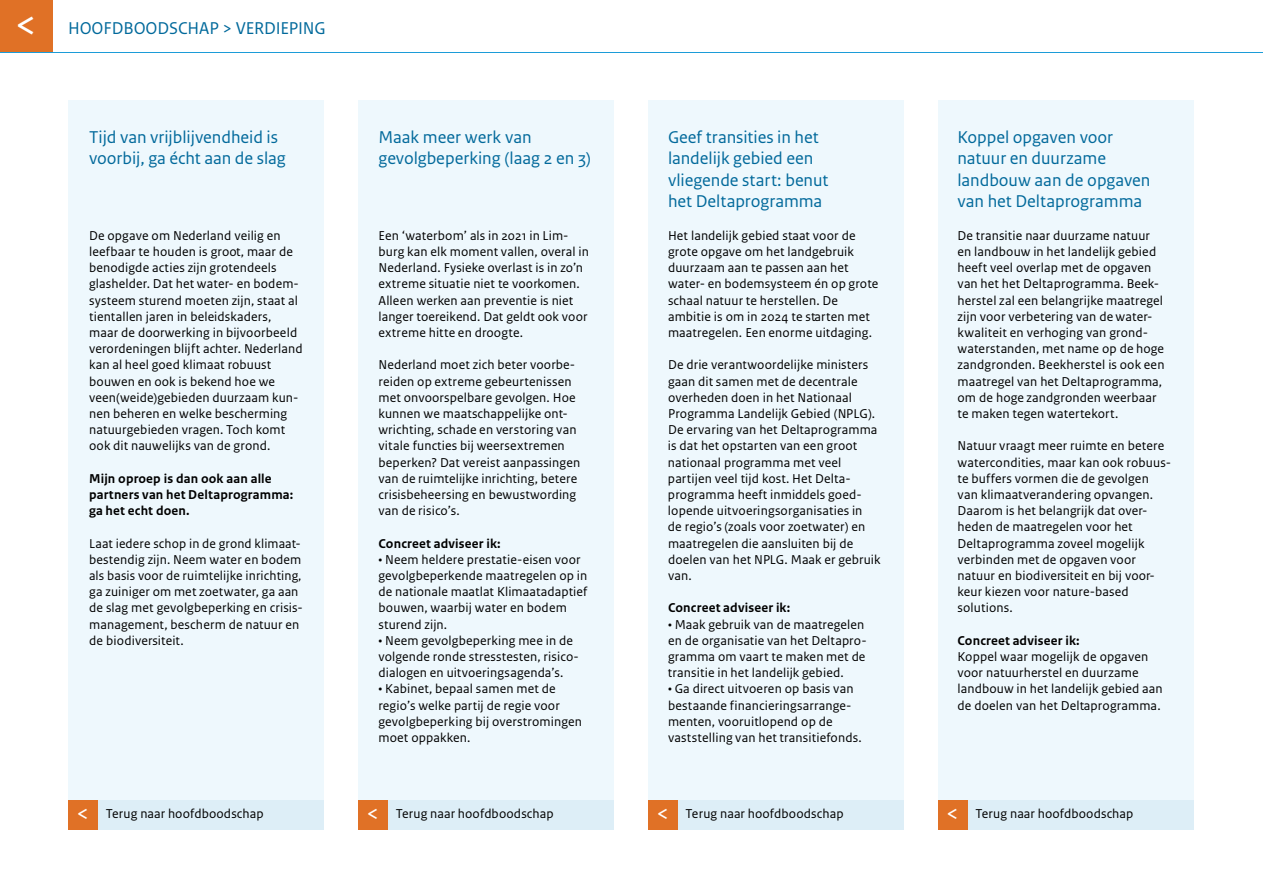
<style>
.page{position:relative;width:1263px;height:893px;background:#fff}
.page>*{position:absolute;margin:0;border:0;box-sizing:border-box;transform-origin:0 0}
.t1{font:42.15px "Rijksoverheid Sans Text";color:#fff}
.t2{font:18px/21.6px "Rijksoverheid Sans Text";letter-spacing:-.005em;color:#01699b}
.t3{font:13.5px/16.2px "Rijksoverheid Sans Text";letter-spacing:.01em;color:#000}
.t4{font:700 13.5px/16.2px "Rijksoverheid Sans Text";letter-spacing:.015em;color:#000}
.s1{font-size:24px;color:#fff}
</style>
<div class="page">
<div style="left:648px;top:100px;width:256px;height:729px;background:#eef8fd"></div>
<div style="left:938px;top:100px;width:256px;height:729px;background:#eef8fd"></div>
<div style="left:68px;top:100px;width:256px;height:729px;background:#eef8fd"></div>
<div style="left:358px;top:100px;width:256px;height:729px;background:#eef8fd"></div>
<div style="left:0;top:0;width:52px;height:53px;background:#e07126"></div>
<hr style="left:0;top:52px;width:1263px;height:1px;background:#1c9cd8">
<div style="left:68px;top:800px;width:256px;height:29px;background:#ddeef7"></div>
<div style="left:68px;top:800px;width:30px;height:29px;background:#e07126"></div>
<div style="left:358px;top:800px;width:256px;height:29px;background:#ddeef7"></div>
<div style="left:358px;top:800px;width:30px;height:29px;background:#e07126"></div>
<div style="left:648px;top:800px;width:256px;height:29px;background:#ddeef7"></div>
<div style="left:648px;top:800px;width:30px;height:29px;background:#e07126"></div>
<div style="left:938px;top:800px;width:256px;height:29px;background:#ddeef7"></div>
<div style="left:938px;top:800px;width:29px;height:29px;background:#e07126"></div>
<h1 class="t1" style="left:15px;top:0;width:24px">&lt;</h1>
<h2 class="t2" style="left:68px;top:17px;width:259px">HOOFDBOODSCHAP &gt; VERDIEPING</h2>
<h2 class="t2" style="left:89px;top:126px;width:198px">Tijd van vrijblijvendheid is voorbij, ga écht aan de slag</h2>
<p class="t3" style="left:89px;top:228px;width:215px">De opgave om Nederland veilig en leefbaar te houden is groot, maar de benodigde acties zijn grotendeels glashelder. Dat het water- en bodem&shy;systeem sturend moeten zijn, staat al tientallen jaren in beleidskaders, maar de doorwerking in bijvoorbeeld verordeningen blijft achter. Nederland kan al heel goed klimaat robuust bouwen en ook is bekend hoe we veen(weide)gebieden duurzaam kun&shy;nen beheren en welke bescherming natuurgebieden vragen. Toch komt ook dit nauwelijks van de grond.</p>
<p class="t4" style="left:89px;top:471px;width:206px">Mijn oproep is dan ook aan alle partners van het Deltaprogramma: ga het echt doen.</p>
<p class="t3" style="left:89px;top:535px;width:215px">Laat iedere schop in de grond klimaat&shy;bestendig zijn. Neem water en bodem als basis voor de ruimtelijke inrichting, ga zuiniger om met zoetwater, ga aan de slag met gevolgbeperking en crisis&shy;management, bescherm de natuur en de biodiversiteit.</p>
<h2 class="t2" style="left:379px;top:126px;width:214px">Maak meer werk van gevolgbeperking (laag 2 en 3)</h2>
<p class="t3" style="left:378px;top:228px;width:212px">Een ‘waterbom’ als in 2021 in Lim&shy;burg kan elk moment vallen, overal in Nederland. Fysieke overlast is in zo’n extreme situatie niet te voorkomen.<br>Alleen werken aan preventie is niet langer toereikend. Dat geldt ook voor extreme hitte en droogte.</p>
<p class="t3" style="left:378px;top:357px;width:203px">Nederland moet zich beter voorbe&shy;reiden op extreme gebeurtenissen met onvoorspelbare gevolgen. Hoe kunnen we maatschappelijke ont&shy;wrichting, schade en verstoring van vitale functies bij weersextremen beperken? Dat vereist aanpassingen van de ruimtelijke inrichting, betere crisisbeheersing en bewustwording van de risico’s.</p>
<p class="t4" style="left:378px;top:535px;width:124px">Concreet adviseer ik:</p>
<p class="t3" style="left:378px;top:552px;width:210px">• Neem heldere prestatie-eisen voor gevolgbeperkende maatregelen op in de nationale maatlat Klimaatadaptief bouwen, waarbij water en bodem sturend zijn.</p>
<p class="t3" style="left:378px;top:633px;width:202px">• Neem gevolgbeperking mee in de volgende ronde stresstesten, risico&shy;dialogen en uitvoeringsagenda’s.</p>
<p class="t3" style="left:378px;top:681px;width:205px">• Kabinet, bepaal samen met de regio’s welke partij de regie voor gevolgbeperking bij overstromingen moet oppakken.</p>
<h2 class="t2" style="left:668px;top:126px;width:162px">Geef transities in het landelijk gebied een vliegende start: benut het Deltaprogramma</h2>
<p class="t3" style="left:668px;top:228px;width:212px">Het landelijk gebied staat voor de grote opgave om het landgebruik duurzaam aan te passen aan het water- en bodemsysteem én op grote schaal natuur te herstellen. De ambitie is om in 2024 te starten met maatregelen. Een enorme uitdaging.</p>
<p class="t3" style="left:668px;top:357px;width:214px">De drie verantwoordelijke ministers gaan dit samen met de decentrale overheden doen in het Nationaal<br>Programma Landelijk Gebied (NPLG).<br>De ervaring van het Deltaprogramma is dat het opstarten van een groot nationaal programma met veel partijen veel tijd kost. Het Delta&shy;programma heeft inmiddels goed&shy;lopende uitvoeringsorganisaties in<br>de regio’s (zoals voor zoetwater) en maatregelen die aansluiten bij de doelen van het NPLG. Maak er gebruik van.</p>
<p class="t4" style="left:668px;top:600px;width:124px">Concreet adviseer ik:</p>
<p class="t3" style="left:668px;top:616px;width:200px">• Maak gebruik van de maatregelen en de organisatie van het Deltapro&shy;gramma om vaart te maken met de transitie in het landelijk gebied.</p>
<p class="t3" style="left:668px;top:681px;width:195px">• Ga direct uitvoeren op basis van bestaande financieringsarrange&shy;menten, vooruitlopend op de vaststelling van het transitiefonds.</p>
<h2 class="t2" style="left:957px;top:126px;width:194px">Koppel opgaven voor natuur en duurzame landbouw aan de opgaven van het Deltaprogramma</h2>
<p class="t3" style="left:957px;top:228px;width:209px">De transitie naar duurzame natuur en landbouw in het landelijk gebied heeft veel overlap met de opgaven van het het Deltaprogramma. Beek&shy;herstel zal een belangrijke maatregel zijn voor verbetering van de water&shy;kwaliteit en verhoging van grond&shy;waterstanden, met name op de hoge zandgronden. Beekherstel is ook een maatregel van het Deltaprogramma, om de hoge zandgronden weerbaar te maken tegen watertekort.</p>
<p class="t3" style="left:957px;top:438px;width:215px">Natuur vraagt meer ruimte en betere watercondities, maar kan ook robuus&shy;te buffers vormen die de gevolgen van klimaatverandering opvangen.<br>Daarom is het belangrijk dat over&shy;heden de maatregelen voor het<br>Deltaprogramma zoveel mogelijk verbinden met de opgaven voor natuur en biodiversiteit en bij voor&shy;keur kiezen voor nature-based solutions.</p>
<p class="t4" style="left:957px;top:633px;width:124px">Concreet adviseer ik:</p>
<p class="t3" style="left:957px;top:649px;width:207px">Koppel waar mogelijk de opgaven voor natuurherstel en duurzame landbouw in het landelijk gebied aan de doelen van het Deltaprogramma.</p>
<p class="t3" style="left:77px;top:806px;width:189px"><span class="s1">&lt;</span> Terug naar hoofdboodschap</p>
<p class="t3" style="left:366px;top:806px;width:189px"><span class="s1">&lt;</span> Terug naar hoofdboodschap</p>
<p class="t3" style="left:656px;top:806px;width:189px"><span class="s1">&lt;</span> Terug naar hoofdboodschap</p>
<p class="t3" style="left:946px;top:806px;width:189px"><span class="s1">&lt;</span> Terug naar hoofdboodschap</p>
</div>
